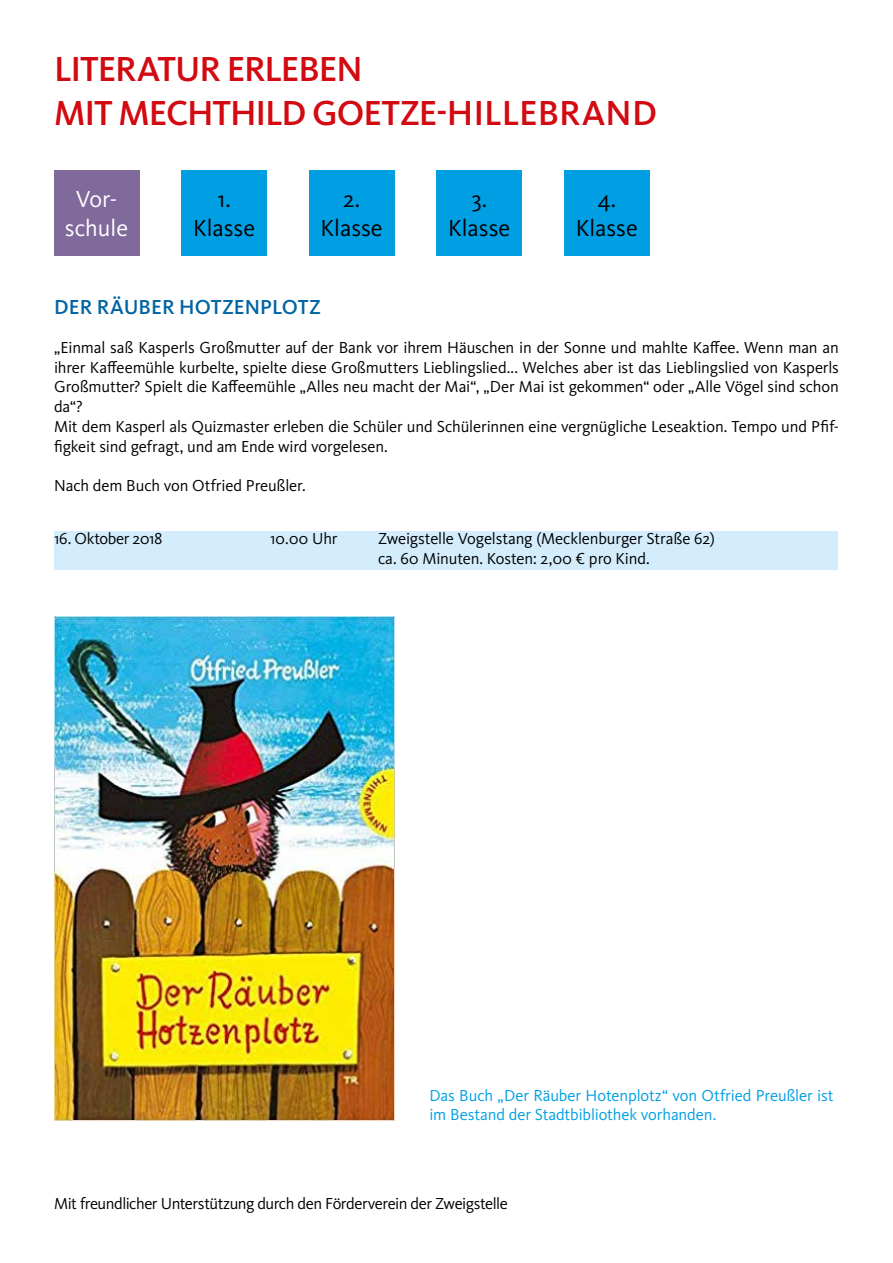
<style>
.page{position:relative;width:893px;height:1263px;background:#fff}
.page>*{position:absolute;margin:0;border:0;box-sizing:border-box;transform-origin:0 0}
.t1{font:500 36px/43.2px "Kievit OT";letter-spacing:-.03em;color:#d20a11}
.t2{font:24px/28.8px "Kievit OT";color:#000;text-align:center}
.t3{font:24px/28.8px "Kievit OT";color:#fff;text-align:center}
.t4{font:500 21px "Kievit OT";letter-spacing:.005em;color:#0064a3}
.t5{font:16.5px/19.8px "Kievit OT";letter-spacing:-.01em;color:#000}
.t6{font:16.5px/19.8px "Kievit OT";letter-spacing:-.005em;color:#009fe3}
.t7{font:16.5px "Kievit OT";letter-spacing:-.03em;color:#000}
</style>
<div class="page">
<div style="left:54px;top:531px;width:783px;height:39px;background:#d4edfc"></div>
<div style="left:54px;top:170px;width:85px;height:85px;background:#80699b"></div>
<img style="left:54px;top:617px;width:340px;height:503px">
<div style="left:182px;top:170px;width:85px;height:85px;background:#009fe3"></div>
<div style="left:564px;top:170px;width:85px;height:85px;background:#009fe3"></div>
<div style="left:437px;top:170px;width:85px;height:85px;background:#009fe3"></div>
<div style="left:309px;top:170px;width:85px;height:85px;background:#009fe3"></div>
<h1 class="t1" style="left:54px;top:47px;width:604px">LITERATUR ERLEBEN<br>MIT MECHTHILD GOETZE-HILLEBRAND</h1>
<h2 class="t3" style="left:65px;top:185px;width:65px">Vor&shy;schule</h2>
<h2 class="t2" style="left:321px;top:185px;width:64px">2.<br>Klasse</h2>
<h2 class="t2" style="left:448px;top:185px;width:64px">3.<br>Klasse</h2>
<h2 class="t2" style="left:193px;top:185px;width:64px">1.<br>Klasse</h2>
<h2 class="t2" style="left:576px;top:185px;width:64px">4.<br>Klasse</h2>
<p class="t4" style="left:54px;top:294px;width:268px">DER RÄUBER HOTZENPLOTZ</p>
<p class="t5" style="left:54px;top:337px;width:786px">„Einmal saß Kasperls Großmutter auf der Bank vor ihrem Häuschen in der Sonne und mahlte Kaffee. Wenn man an ihrer Kaffeemühle kurbelte, spielte diese Großmutters Lieblingslied... Welches aber ist das Lieblingslied von Kasperls Großmutter? Spielt die Kaffeemühle „Alles neu macht der Mai“, „Der Mai ist gekommen“ oder „Alle Vögel sind schon da“?<br>Mit dem Kasperl als Quizmaster erleben die Schüler und Schülerinnen eine vergnügliche Leseaktion. Tempo und Pfif&shy;figkeit sind gefragt, und am Ende wird vorgelesen.</p>
<p class="t5" style="left:54px;top:476px;width:253px">Nach dem Buch von Otfried Preußler.</p>
<p class="t5" style="left:54px;top:528px;width:110px">16. Oktober 2018</p>
<p class="t5" style="left:270px;top:528px;width:69px">10.00 Uhr</p>
<p class="t5" style="left:378px;top:528px;width:338px">Zweigstelle Vogelstang (Mecklenburger Straße 62) ca. 60 Minuten. Kosten: 2,00 € pro Kind.</p>
<p class="t6" style="left:429px;top:1085px;width:405px">Das Buch „Der Räuber Hotenplotz“ von Otfried Preußler ist im Bestand der Stadtbibliothek vorhanden.</p>
<p class="t7" style="left:54px;top:1193px;width:455px">Mit freundlicher Unterstützung durch den Förderverein der Zweigstelle</p>
</div>
